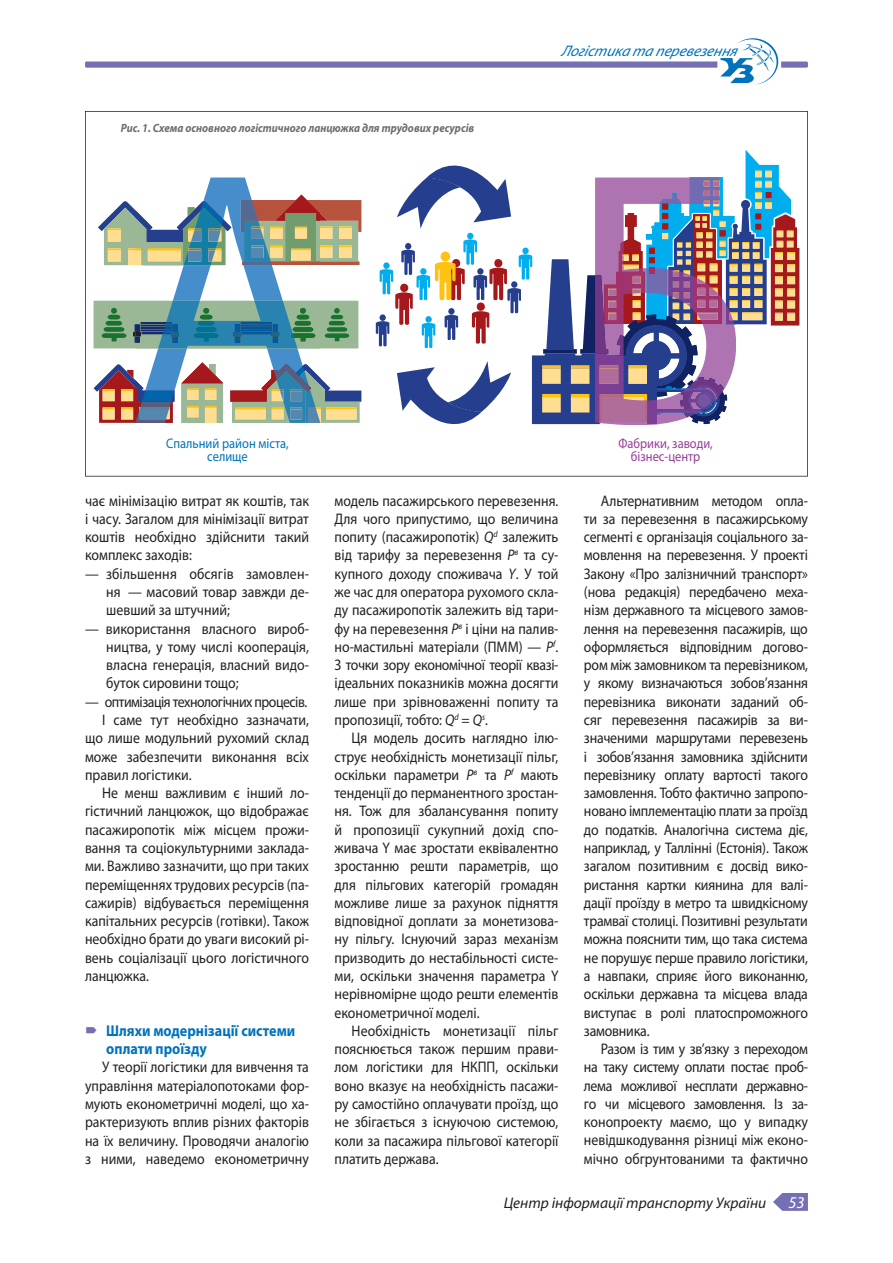
<style>
.page{position:relative;width:893px;height:1263px;background:#fff}
.page>*{position:absolute;margin:0;border:0;box-sizing:border-box;transform-origin:0 0}
.t1{font:364.5px "Myriad Pro";color:#458dcb;scale:.9 1}
.t2{font:italic 16.5px "Myriad Pro";color:#fff}
.t3{font:700 15.75px/18.3px "Myriad Pro";color:#0072bc;scale:.9 1}
.t4{font:15.3px/18.3px "Myriad Pro";color:#231f20;text-align:justify;scale:.9 1}
.t5{font:15.3px "Myriad Pro";letter-spacing:-.035em;color:#231f20;scale:.9 1}
.t6{font:italic 15.3px "Myriad Pro";color:#231f20}
.t7{font:italic 15.3px "Myriad Pro";color:#0072bc}
.t8{font:13.8px/13.5px "Myriad Pro";color:#973e97;text-align:center;scale:.9 1}
.t9{font:13.8px/13.5px "Myriad Pro";color:#0072bc;text-align:center;scale:.9 1}
.t10{font:italic 700 12px "Myriad Pro";color:#6c6d70;scale:.9 1}
.s1{color:#ae74b1}
.s2{font-style:italic}
</style>
<div class="page">
<svg style="left:85px;top:111px;width:723px;height:366px"></svg>
<svg style="left:241px;top:195px;width:120px;height:70px;background:#ba9d76"></svg>
<svg style="left:98px;top:201px;width:133px;height:64px"></svg>
<svg style="left:94px;top:301px;width:264px;height:47px;background:#7fa384"></svg>
<svg style="left:94px;top:364px;width:80px;height:59px"></svg>
<div style="left:139px;top:409px;width:31px;height:10px;background:#ffdd91"></div>
<hr style="left:139px;top:407px;width:31px;height:2px;background:#fec210">
<svg style="left:181px;top:362px;width:42px;height:61px;background:#c3ae8a"></svg>
<svg style="left:230px;top:364px;width:131px;height:59px"></svg>
<svg style="left:376px;top:144px;width:423px;height:301px"></svg>
<div style="left:85px;top:61px;width:723px;height:7px;background:#756fb3;border-radius:2px"></div>
<div style="left:717px;top:60px;width:64px;height:9px;background:#fff;border-radius:2px"></div>
<svg style="left:720px;top:38px;width:58px;height:46px"></svg>
<svg style="left:773px;top:1193px;width:35px;height:18px"></svg>
<p class="t10" style="left:121px;top:120px;width:395px">Рис. 1. Схема основного логістичного ланцюжка для трудових ресурсів</p>
<p class="t7" style="left:561px;top:41px;width:182px">Логістикатаперевезення</p>
<h1 class="t1" style="left:127px;top:76px;width:693px">А <span class="s1">Б</span></h1>
<p class="t8" style="left:618px;top:436px;width:106px">Фабрики, заводи, бізнес-центр</p>
<p class="t9" style="left:166px;top:436px;width:138px">Спальний район міста, селище</p>
<p class="t4" style="left:85px;top:491px;width:250px">чає мінімізацію витрат як коштів, так і часу. Загалом для мінімізації витрат коштів необхідно здійснити такий комплекс заходів:</p>
<p class="t4" style="left:106px;top:564px;width:227px;text-indent:-21px">— збільшення обсягів замовлен&shy;ня — масовий товар завжди де&shy;шевший за штучний;</p>
<p class="t4" style="left:106px;top:619px;width:227px;text-indent:-21px">— використання власного вироб&shy;ництва, у тому числі кооперація, власна генерація, власний видо&shy;буток сировини тощо;</p>
<p class="t5" style="left:85px;top:692px;width:249px">— оптимізація технологічних процесів.</p>
<p class="t4" style="left:102px;top:710px;width:231px">І саме тут необхідно зазначати,</p>
<p class="t4" style="left:85px;top:729px;width:250px">що лише модульний рухомий склад</p>
<p class="t4" style="left:85px;top:747px;width:250px">може забезпечити виконання всіх</p>
<p class="t4" style="left:85px;top:765px;width:120px">правил логістики.</p>
<p class="t4" style="left:102px;top:784px;width:231px">Не менш важливим є інший ло-</p>
<p class="t4" style="left:85px;top:802px;width:250px">гістичний ланцюжок, що відображає</p>
<p class="t4" style="left:85px;top:820px;width:250px">пасажиропотік між місцем прожи-</p>
<p class="t4" style="left:85px;top:838px;width:250px">вання та соціокультурними заклада-</p>
<p class="t4" style="left:85px;top:857px;width:250px">ми. Важливо зазначити, що при таких</p>
<p class="t4" style="left:85px;top:875px;width:250px">переміщеннях трудових ресурсів (па-</p>
<p class="t4" style="left:85px;top:893px;width:250px">сажирів) відбувається переміщення</p>
<p class="t4" style="left:85px;top:911px;width:250px">капітальних ресурсів (готівки). Також</p>
<p class="t4" style="left:85px;top:930px;width:250px">необхідно брати до уваги високий рі-</p>
<p class="t4" style="left:85px;top:948px;width:250px">вень соціалізації цього логістичного</p>
<p class="t4" style="left:85px;top:966px;width:73px">ланцюжка.</p>
<p class="t3" style="left:106px;top:1021px;width:211px">шляхи модернізації системи оплати проїзду</p>
<p class="t4" style="left:85px;top:1058px;width:250px;text-indent:17px">У теорії логістики для вивчення та управління матеріалопотоками фор&shy;мують економетричні моделі, що ха&shy;рактеризують вплив різних факторів на їх величину. Проводячи аналогію з ними, наведемо економетричну</p>
<p class="t4" style="left:334px;top:491px;width:250px">модель пасажирського перевезення.<br>Для чого припустимо, що величина попиту (пасажиропотік) <span class="s2">Q</span><sup>d</sup> залежить від тарифу за перевезення <span class="s2">Р</span><sup>в</sup> та су&shy;купного доходу споживача <span class="s2">Y</span>. У той же час для оператора рухомого скла&shy;ду пасажиропотік залежить від тари&shy;фу на перевезення <span class="s2">Р</span><sup>в</sup> і ціни на палив&shy;но-мастильні матеріали (ПММ) — <span class="s2">P</span><sup>f</sup>.<br>З точки зору економічної теорії квазі&shy;ідеальних показників можна досягти лише при зрівноваженні попиту та пропозиції, тобто: <span class="s2">Q</span><sup>d</sup> = <span class="s2">Q</span><sup>s</sup>.</p>
<p class="t4" style="left:334px;top:729px;width:250px;text-indent:17px">Ця модель досить наглядно ілю&shy;струє необхідність монетизації пільг, оскільки параметри <span class="s2">Р</span><sup>в</sup> та <span class="s2">P</span><sup>f</sup> мають тенденції до перманентного зростан&shy;ня. Тож для збалансування попиту й пропозиції сукупний дохід спо&shy;живача Y має зростати еквівалентно зростанню решти параметрів, що для пільгових категорій громадян можливе лише за рахунок підняття відповідної доплати за монетизова&shy;ну пільгу. Існуючий зараз механізм призводить до нестабільності систе&shy;ми, оскільки значення параметра Y нерівномірне щодо решти елементів економетричної моделі.</p>
<p class="t4" style="left:334px;top:1021px;width:250px;text-indent:17px">Необхідність монетизації пільг пояс нюється також першим прави&shy;лом логістики для НКПП, оскільки воно вказує на необхідність пасажи&shy;ру самостійно оплачувати проїзд, що не збігається з існуючою системою, коли за пасажира пільгової категорії платить держава.</p>
<p class="t4" style="left:584px;top:491px;width:250px;text-indent:17px">Альтернативним методом опла&shy;ти за перевезення в пасажирському сегменті є організація соціального за&shy;мовлення на перевезення. У проекті Закону «Про залізничний транспорт» (нова редакція) передбачено меха&shy;нізм державного та місцевого замов&shy;лення на перевезення пасажирів, що оформляється відповідним догово&shy;ром між замовником та перевізником, у якому визначаються зобов’язання перевізника виконати заданий об&shy;сяг перевезення пасажирів за ви&shy;значеними маршрутами перевезень і зо бов’язання замовника здійснити перевізнику оплату вартості такого замовлення. Тобто фактично запропо&shy;новано імплементацію плати за проїзд до податків. Аналогічна система діє, наприклад, у Таллінні (Естонія). Також загалом позитивним є досвід вико&shy;ристання картки киянина для валі&shy;дації проїзду в метро та швидкісному трамваї столиці. Позитивні результати можна пояснити тим, що така система не порушує перше правило логістики, а навпаки, сприяє його виконанню, оскільки державна та місцева влада виступає в ролі платоспроможного замовника.</p>
<p class="t4" style="left:584px;top:1039px;width:250px;text-indent:17px">Разом із тим у зв’язку з переходом на таку систему оплати постає проб&shy;лема можливої несплати державно&shy;го чи місцевого замовлення. Із за&shy;конопроекту маємо, що у випадку невідшкодування різниці між еконо&shy;мічно обгрунтованими та фактично</p>
<p class="t6" style="left:504px;top:1193px;width:264px">Центр інформації транспорту України</p>
<p class="t2" style="left:788px;top:1192px;width:18px">53</p>
</div>
